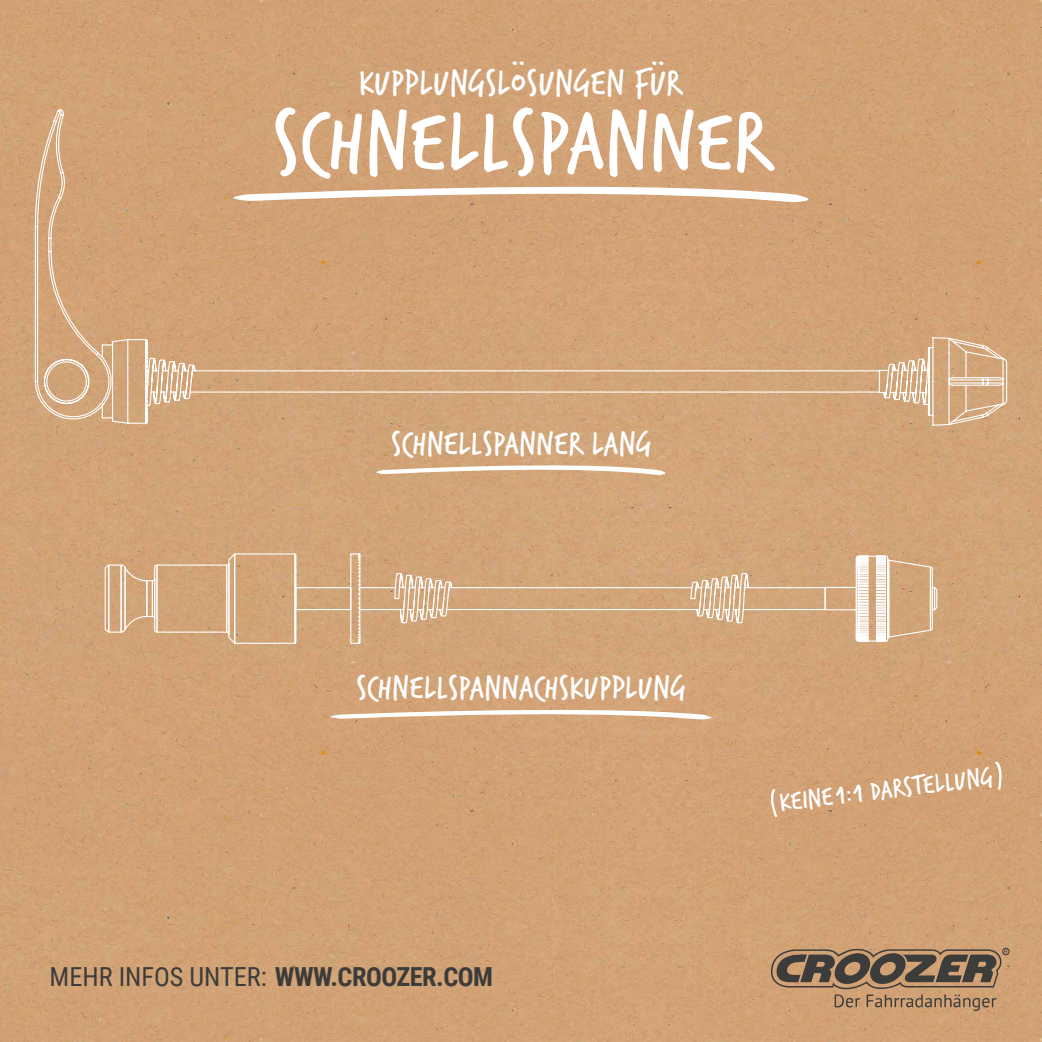
<style>
.page{position:relative;width:1042px;height:1042px;background:#d2a277}
.page>*{position:absolute;margin:0;border:0;box-sizing:border-box;transform-origin:0 0}
.t1{font:91px "Verveine";color:#fff}
.t2{font:37.98px "Verveine";color:#fff}
.t3{font:35px "Verveine";color:#fff}
.t4{font:28.35px "Verveine";color:#fff}
.t5{font:26.25px "Roboto Condensed";color:#3c3c3b}
.s1{font-weight:700}
</style>
<div class="page">
<svg style="left:771px;top:947px;width:236px;height:64px;background:#9a7b5f"></svg>
<div style="left:1002px;top:948px;width:7px;height:7px;border:1px solid #3c3c3b;border-radius:50%"></div>
<svg style="left:768px;top:788px;width:9px;height:30px"></svg>
<svg style="left:995px;top:761px;width:9px;height:30px"></svg>
<svg style="left:34px;top:108px;width:970px;height:316px;background:#d2a57b"></svg>
<svg style="left:350px;top:553px;width:11px;height:91px"></svg>
<hr style="left:360px;top:587px;width:35px;height:1px;background:#fff">
<div style="left:295px;top:587px;width:56px;height:23px;border:1px solid #fff"></div>
<div style="left:824px;top:587px;width:33px;height:23px;border:1px solid #fff"></div>
<div style="left:156px;top:564px;width:71px;height:69px;border:1px solid #fff"></div>
<svg style="left:120px;top:563px;width:38px;height:71px;background:#d9b390"></svg>
<svg style="left:104px;top:563px;width:6px;height:71px"></svg>
<div style="left:108px;top:564px;width:14px;height:69px;border:1px solid #fff"></div>
<svg style="left:294px;top:551px;width:3px;height:95px"></svg>
<div style="left:234px;top:553px;width:61px;height:91px;border:1px solid #fff"></div>
<svg style="left:225px;top:551px;width:11px;height:94px"></svg>
<svg style="left:855px;top:555px;width:83px;height:87px"></svg>
<hr style="left:360px;top:609px;width:44px;height:1px;background:#fff">
<svg style="left:393px;top:570px;width:60px;height:55px;background:#dcba9a"></svg>
<hr style="left:447px;top:609px;width:252px;height:1px;background:#fff">
<svg style="left:689px;top:569px;width:137px;height:62px;background:#d6b089"></svg>
<hr style="left:449px;top:587px;width:243px;height:1px;background:#fff">
<svg style="left:367px;top:459px;width:307px;height:16px"></svg>
<svg style="left:318px;top:704px;width:404px;height:16px"></svg>
<svg style="left:836px;top:784px;width:24px;height:13px"></svg>
<p class="t2" style="left:358px;top:56px;width:327px">KUPPLUNGSLÖSUNGEN FÜR</p>
<h1 class="t1" style="left:272px;top:78px;width:504px">SCHNELLSPANNER</h1>
<p class="t3" style="left:391px;top:419px;width:262px">SCHNELLSPANNER LANG</p>
<p class="t3" style="left:356px;top:663px;width:331px">SCHNELLSPANNACHSKUPPLUNG</p>
<p class="t5" style="left:50px;top:958px;width:445px">MEHR INFOS UNTER: <span class="s1">WWW.CROOZER.COM</span></p>
<p class="t4" style="left:777px;top:783px;width:216px;rotate:-7deg">KEINE 1: 1 DARSTELLUNG</p>
</div>
